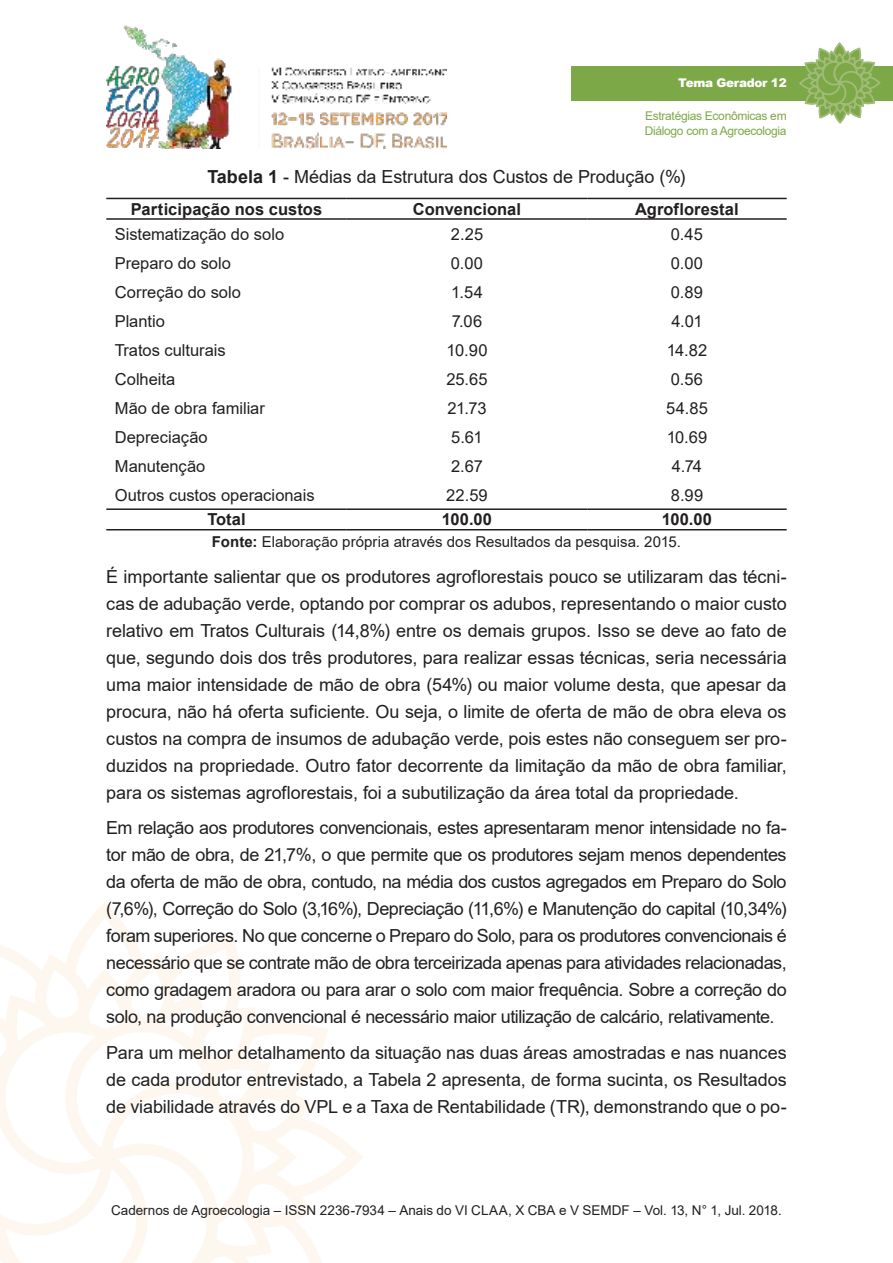
<style>
.page{position:relative;width:893px;height:1263px;background:#fff}
.page>*{position:absolute;margin:0;border:0;box-sizing:border-box;transform-origin:0 0}
.t1{font:18px/27px "Arial";letter-spacing:-.01em;color:#221f1f;text-align:justify}
.t2{font:16.5px "Arial";color:#221f1f}
.t3{font:700 16.5px "Arial";letter-spacing:.005em;color:#221f1f}
.t4{font:15px "Arial";letter-spacing:.005em;color:#221f1f}
.t5{font:13.5px "Arial";color:#221f1f}
.t6{font:12px/14.4px "Arial";letter-spacing:-.025em;color:#7da848}
.t7{font:900 12px "Arial";letter-spacing:-.025em;color:#fff}
.s1{font-weight:700}
</style>
<div class="page">
<img style="left:106px;top:25px;width:340px;height:124px">
<svg style="left:0;top:910px;width:363px;height:353px"></svg>
<div style="left:571px;top:66px;width:322px;height:34px;background:#7da848"></div>
<svg style="left:798px;top:43px;width:83px;height:81px"></svg>
<hr style="left:106px;top:198px;width:241px;height:1px;background:#221f1f">
<hr style="left:347px;top:198px;width:240px;height:1px;background:#221f1f">
<hr style="left:587px;top:198px;width:200px;height:1px;background:#221f1f">
<hr style="left:106px;top:218px;width:241px;height:2px;background:#221f1f">
<hr style="left:347px;top:218px;width:240px;height:2px;background:#221f1f">
<hr style="left:587px;top:218px;width:200px;height:2px;background:#221f1f">
<hr style="left:106px;top:508px;width:241px;height:2px;background:#221f1f">
<hr style="left:347px;top:508px;width:240px;height:2px;background:#221f1f">
<hr style="left:587px;top:508px;width:200px;height:2px;background:#221f1f">
<hr style="left:106px;top:529px;width:241px;height:1px;background:#221f1f">
<hr style="left:347px;top:529px;width:240px;height:1px;background:#221f1f">
<hr style="left:587px;top:529px;width:200px;height:1px;background:#221f1f">
<p class="t7" style="left:678px;top:76px;width:110px">Tema Gerador 12</p>
<p class="t6" style="left:645px;top:110px;width:143px">Estratégias Econômicas em<br>Diálogo com a Agroecologia</p>
<p class="t1" style="left:207px;top:165px;width:480px"><span class="s1">Tabela 1</span> - Médias da Estrutura dos Custos de Produção (%)</p>
<p class="t3" style="left:131px;top:203px;width:193px">Participação nos custos</p>
<p class="t3" style="left:413px;top:203px;width:110px">Convencional</p>
<p class="t3" style="left:635px;top:203px;width:105px">Agroflorestal</p>
<p class="t2" style="left:115px;top:227px;width:171px">Sistematização do solo</p>
<p class="t2" style="left:451px;top:227px;width:34px">2.25</p>
<p class="t2" style="left:671px;top:227px;width:34px">0.45</p>
<p class="t2" style="left:115px;top:256px;width:118px">Preparo do solo</p>
<p class="t2" style="left:451px;top:256px;width:34px">0.00</p>
<p class="t2" style="left:671px;top:256px;width:34px">0.00</p>
<p class="t2" style="left:115px;top:285px;width:128px">Correção do solo</p>
<p class="t2" style="left:451px;top:285px;width:33px">1.54</p>
<p class="t2" style="left:671px;top:285px;width:34px">0.89</p>
<p class="t2" style="left:115px;top:314px;width:52px">Plantio</p>
<p class="t2" style="left:452px;top:314px;width:32px">7.06</p>
<p class="t2" style="left:671px;top:314px;width:33px">4.01</p>
<p class="t2" style="left:115px;top:343px;width:112px">Tratos culturais</p>
<p class="t2" style="left:447px;top:343px;width:42px">10.90</p>
<p class="t2" style="left:667px;top:343px;width:42px">14.82</p>
<p class="t2" style="left:115px;top:372px;width:62px">Colheita</p>
<p class="t2" style="left:446px;top:372px;width:43px">25.65</p>
<p class="t2" style="left:671px;top:372px;width:34px">0.56</p>
<p class="t2" style="left:115px;top:401px;width:152px">Mão de obra familiar</p>
<p class="t2" style="left:447px;top:401px;width:41px">21.73</p>
<p class="t2" style="left:666px;top:401px;width:43px">54.85</p>
<p class="t2" style="left:115px;top:430px;width:94px">Depreciação</p>
<p class="t2" style="left:451px;top:430px;width:33px">5.61</p>
<p class="t2" style="left:667px;top:430px;width:42px">10.69</p>
<p class="t2" style="left:115px;top:459px;width:92px">Manutenção</p>
<p class="t2" style="left:451px;top:459px;width:33px">2.67</p>
<p class="t2" style="left:672px;top:459px;width:32px">4.74</p>
<p class="t2" style="left:115px;top:488px;width:201px">Outros custos operacionais</p>
<p class="t2" style="left:446px;top:488px;width:43px">22.59</p>
<p class="t2" style="left:671px;top:488px;width:34px">8.99</p>
<p class="t3" style="left:207px;top:513px;width:40px">Total</p>
<p class="t3" style="left:442px;top:513px;width:52px">100.00</p>
<p class="t3" style="left:662px;top:513px;width:52px">100.00</p>
<p class="t4" style="left:212px;top:535px;width:471px"><span class="s1">Fonte:</span> Elaboração própria através dos Resultados da pesquisa. 2015.</p>
<p class="t1" style="left:106px;top:564px;width:682px">É importante salientar que os produtores agroflorestais pouco se utilizaram das técni&shy;cas de adubação verde, optando por comprar os adubos, representando o maior custo relativo em Tratos Culturais (14,8%) entre os demais grupos. Isso se deve ao fato de que, segundo dois dos três produtores, para realizar essas técnicas, seria necessária uma maior intensidade de mão de obra (54%) ou maior volume desta, que apesar da procura, não há oferta suficiente. Ou seja, o limite de oferta de mão de obra eleva os custos na compra de insumos de adubação verde, pois estes não conseguem ser pro&shy;duzidos na propriedade. Outro fator decorrente da limitação da mão de obra familiar, para os sistemas agroflorestais, foi a subutilização da área total da propriedade.</p>
<p class="t1" style="left:106px;top:815px;width:682px">Em relação aos produtores convencionais, estes apresentaram menor intensidade no fa&shy;tor mão de obra, de 21,7%, o que permite que os produtores sejam menos dependentes da oferta de mão de obra, contudo, na média dos custos agregados em Preparo do Solo (7,6%), Correção do Solo (3,16%), Depreciação (11,6%) e Manutenção do capital (10,34%) foram superiores. No que concerne o Preparo do Solo, para os produtores convencionais é necessário que se contrate mão de obra terceirizada apenas para atividades relacionadas, como gradagem aradora ou para arar o solo com maior frequência. Sobre a correção do solo, na produção convencional é necessário maior utilização de calcário, relativamente.</p>
<p class="t1" style="left:106px;top:1040px;width:682px">Para um melhor detalhamento da situação nas duas áreas amostradas e nas nuances de cada produtor entrevistado, a Tabela 2 apresenta, de forma sucinta, os Resultados de viabilidade através do VPL e a Taxa de Rentabilidade (TR), demonstrando que o po-</p>
<p class="t5" style="left:111px;top:1204px;width:672px">Cadernos de Agroecologia – ISSN 2236-7934 – Anais do VI CLAA, X CBA e V SEMDF – Vol. 13, N° 1, Jul. 2018.</p>
</div>
